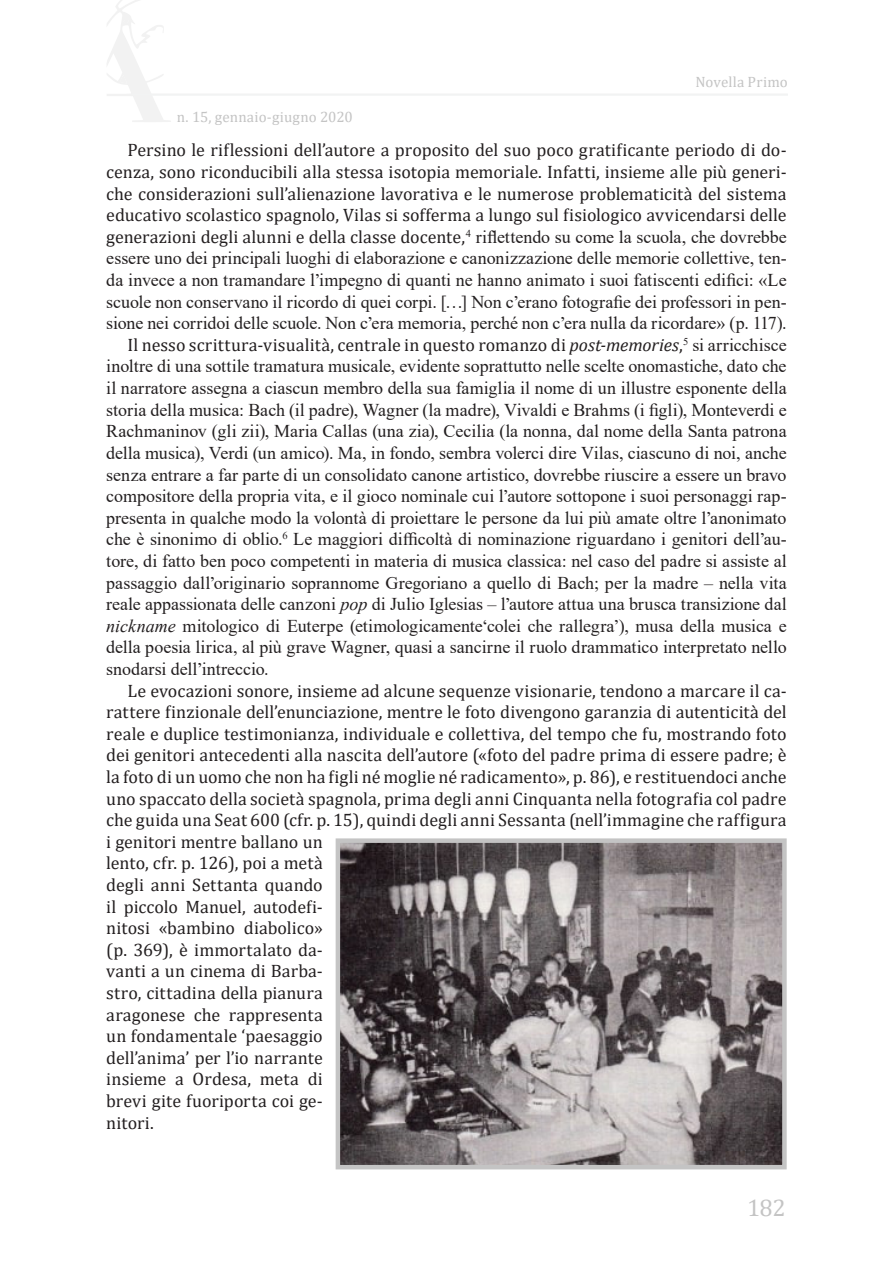
<style>
.page{position:relative;width:893px;height:1263px;background:#fff}
.page>*{position:absolute;margin:0;border:0;box-sizing:border-box;transform-origin:0 0}
.t1{font:24px "Cambria";color:#c4c4c4}
.Corpo{font:18px/21.6px "Times New Roman";color:#231f20;text-align:justify}
.Corpo-2{font:18px/21.6px "Cambria";letter-spacing:.005em;color:#231f20}
.t2{font:15px "Cambria";color:#c4c4c4}
.s1{font-family:"Cambria"}
.s2{font-family:"Cambria";font-style:italic}
.s3{font-style:italic}
</style>
<div class="page">
<svg style="left:107px;top:0;width:64px;height:122px"></svg>
<hr style="left:131px;top:93px;width:657px;height:3px;background:#f2f3f3">
<img style="left:341px;top:843px;width:441px;height:321px">
<div style="left:336px;top:838px;width:451px;height:331px;border:4px solid #c4c4c4"></div>
<p class="t2" style="left:177px;top:108px;width:177px">n. 15, gennaio-giugno 2020</p>
<p class="t2" style="left:695px;top:73px;width:94px">Novella Primo</p>
<p class="Corpo" style="left:106px;top:139px;width:682px;text-indent:21px"><span class="s1">Persino le riflessioni dell’autore a proposito del suo poco gratificante periodo di do&shy;cenza, sono riconducibili alla stessa isotopia memoriale. Infatti, insieme alle più generi&shy;che considerazioni sull’alienazione lavorativa e le numerose problematicità del sistema educativo scolastico spagnolo, Vilas si sofferma a lungo sul fisiologico avvicendarsi delle generazioni degli alunni e della classe docente,</span><sup>4</sup> riflettendo su come la scuola, che dovrebbe essere uno dei principali luoghi di elaborazione e canonizzazione delle memorie collettive, ten&shy;da invece a non tramandare l’impegno di quanti ne hanno animato i suoi fatiscenti edifici: «Le scuole non conservano il ricordo di quei corpi. […] Non c’erano fotografie dei professori in pen&shy;sione nei corridoi delle scuole. Non c’era memoria, perché non c’era nulla da ricordare» (p. 117).</p>
<p class="Corpo" style="left:106px;top:333px;width:682px;text-indent:21px"><span class="s1">Il nesso scrittura-visualità, centrale in questo romanzo di</span> <span class="s2">post-memories</span><span class="s1">,</span><sup>5</sup> si arricchisce inoltre di una sottile tramatura musicale, evidente soprattutto nelle scelte onomastiche, dato che il narratore assegna a ciascun membro della sua famiglia il nome di un illustre esponente della storia della musica: Bach (il padre), Wagner (la madre), Vivaldi e Brahms (i figli), Monteverdi e Rachmaninov (gli zii), Maria Callas (una zia), Cecilia (la nonna, dal nome della Santa patrona della musica), Verdi (un amico). Ma, in fondo, sembra volerci dire Vilas, ciascuno di noi, anche senza entrare a far parte di un consolidato canone artistico, dovrebbe riuscire a essere un bravo compositore della propria vita, e il gioco nominale cui l’autore sottopone i suoi personaggi rap&shy;presenta in qualche modo la volontà di proiettare le persone da lui più amate oltre l’anonimato che è sinonimo di oblio.<sup>6</sup> Le maggiori difficoltà di nominazione riguardano i genitori dell’au&shy;tore, di fatto ben poco competenti in materia di musica classica: nel caso del padre si assiste al passaggio dall’originario soprannome Gregoriano a quello di Bach; per la madre – nella vita reale appassionata delle canzoni <span class="s3">pop</span> di Julio Iglesias – l’autore attua una brusca transizione dal <span class="s3">nickname</span> mitologico di Euterpe (etimologicamente‘colei che rallegra’), musa della musica e della poesia lirica, al più grave Wagner, quasi a sancirne il ruolo drammatico interpretato nello snodarsi dell’intreccio.</p>
<p class="Corpo-2" style="left:106px;top:679px;width:682px;text-indent:21px">Le evocazioni sonore, insieme ad alcune sequenze visionarie, tendono a marcare il ca&shy;rattere finzionale dell’enunciazione, mentre le foto divengono garanzia di autenticità del reale e duplice testimonianza, individuale e collettiva, del tempo che fu, mostrando foto dei genitori antecedenti alla nascita dell’autore («foto del padre prima di essere padre; è la foto di un uomo che non ha figli né moglie né radicamento», p. 86), e restituendoci anche uno spaccato della società spagnola, prima degli anni Cinquanta nella fotografia col padre che guida una Seat 600 (cfr. p. 15), quindi degli anni Sessanta (nell’immagine che raffigura i genitori mentre ballano un<br>lento, cfr. p. 126), poi a metà<br>degli anni Settanta quando<br>il piccolo Manuel, autodefi-<br>nitosi «bambino diabolico»<br>(p. 369), è immortalato da-<br>vanti a un cinema di Barba-<br>stro, cittadina della pianura<br>aragonese che rappresenta<br>un fondamentale ‘paesaggio<br>dell’anima’ per l’io narrante<br>insieme a Ordesa, meta di<br>brevi gite fuoriporta coi ge-<br>nitori.</p>
<h1 class="t1" style="left:747px;top:1193px;width:40px">182</h1>
</div>
